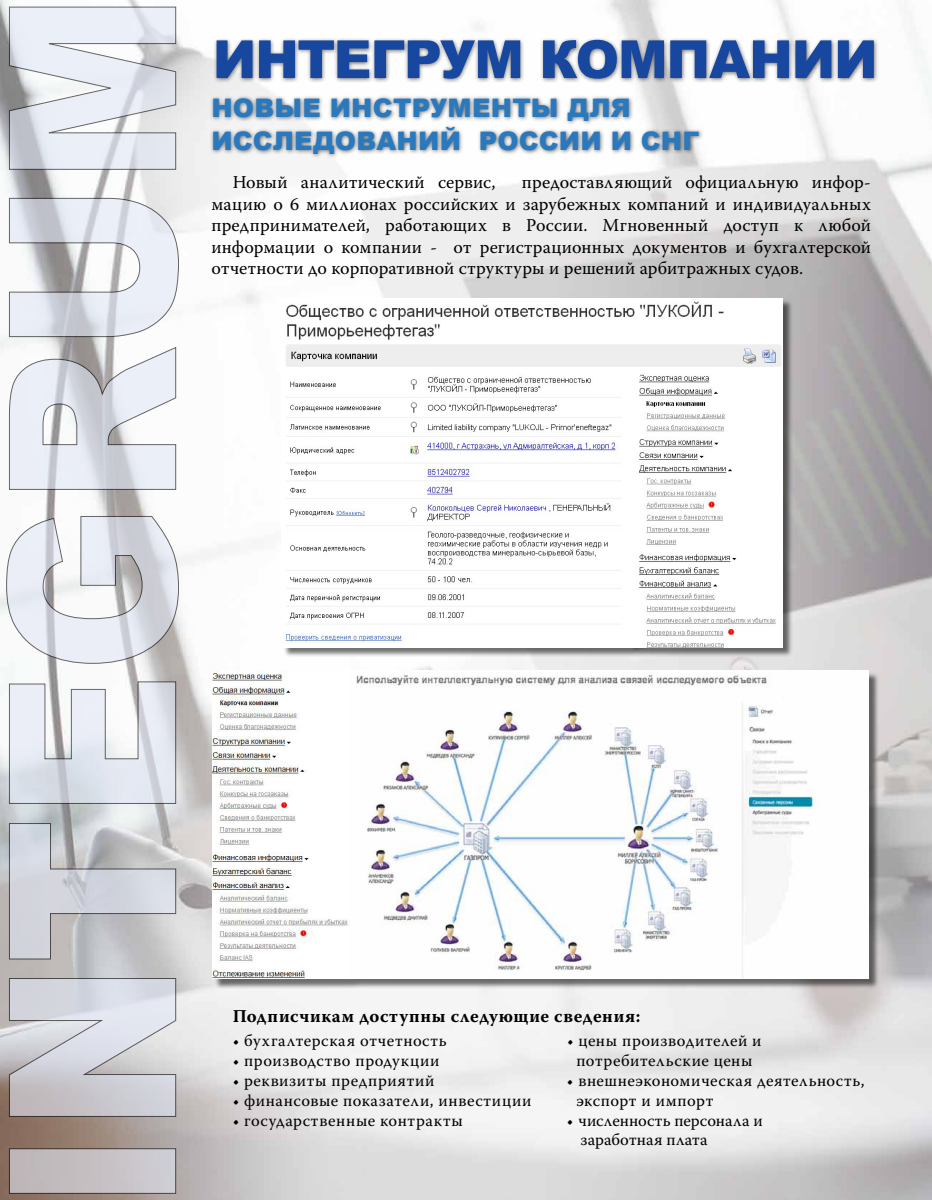
<style>
.page{position:relative;width:932px;height:1200px;background:#fff}
.page>*{position:absolute;margin:0;border:0;box-sizing:border-box;transform-origin:0 0}
.t1{font:900 52.5px "Arial";letter-spacing:-.025em;color:#17479e}
.t2{font:900 25.5px/33px "Arial";letter-spacing:.01em;color:#2a79be}
.t3{font:18px/21.6px "Warnock Pro";letter-spacing:.01em;color:#000;text-align:justify}
.t4{font:700 18px "Warnock Pro";letter-spacing:.035em;color:#000}
.t5{font:16.5px/19.8px "Warnock Pro";letter-spacing:.03em;color:#000;text-align:center}
.t6{font:16.5px/19.8px "Warnock Pro";letter-spacing:.005em;color:#000}
</style>
<div class="page">
<img style="left:0;top:0;width:931px;height:1199px">
<svg style="left:6px;top:7px;width:173px;height:1186px;background:#d4d5da"></svg>
<div style="left:209px;top:95px;width:495px;height:64px;background:#000;opacity:.55"></div>
<div style="left:213px;top:37px;width:665px;height:47px;background:#000;opacity:.55"></div>
<div style="left:283px;top:299px;width:509px;height:358px;background:#000;opacity:.56"></div>
<img style="left:281px;top:298px;width:501px;height:349px">
<div style="left:214px;top:671px;width:665px;height:317px;background:#000;opacity:.56"></div>
<img style="left:213px;top:670px;width:655px;height:308px">
<h1 class="t1" style="left:213px;top:21px;width:666px">ИНТЕГРУМ КОМПАНИИ</h1>
<h2 class="t2" style="left:211px;top:90px;width:489px">НОВЫЕ ИНСТРУМЕНТЫ ДЛЯ<br>ИССЛЕДОВАНИЙ РОССИИ И СНГ</h2>
<p class="t3" style="left:211px;top:171px;width:660px;text-indent:310px">предоставляющий официальную инфор&shy;мацию о 6 миллионах российских и зарубежных компаний и индивидуальных предпринимателей, работающих в России. Мгновенный доступ к любой информации о компании - от регистрационных документов и бухгалтерской отчетности до корпоративной структуры и решений арбитражных судов.</p>
<p class="t3" style="left:232px;top:171px;width:264px">Новый аналитический сервис,</p>
<p class="t4" style="left:232px;top:1005px;width:409px">Подписчикам доступны следующие сведения:</p>
<p class="t5" style="left:232px;top:1030px;width:215px">• бухгалтерская отчетность</p>
<p class="t5" style="left:232px;top:1050px;width:208px">• производство продукции</p>
<p class="t5" style="left:232px;top:1069px;width:203px">• реквизиты предприятий</p>
<p class="t5" style="left:232px;top:1089px;width:300px">• финансовые показатели, инвестиции</p>
<p class="t5" style="left:232px;top:1109px;width:231px">• государственные контракты</p>
<p class="t5" style="left:567px;top:1030px;width:196px">• цены производителей и потребительские цены</p>
<p class="t5" style="left:576px;top:1069px;width:290px;text-align:left;text-indent:-9px">• внешнеэкономическая деятельность, экспорт и импорт</p>
<p class="t6" style="left:580px;top:1109px;width:183px;text-indent:-14px">• численность персонала и заработная плата</p>
</div>
